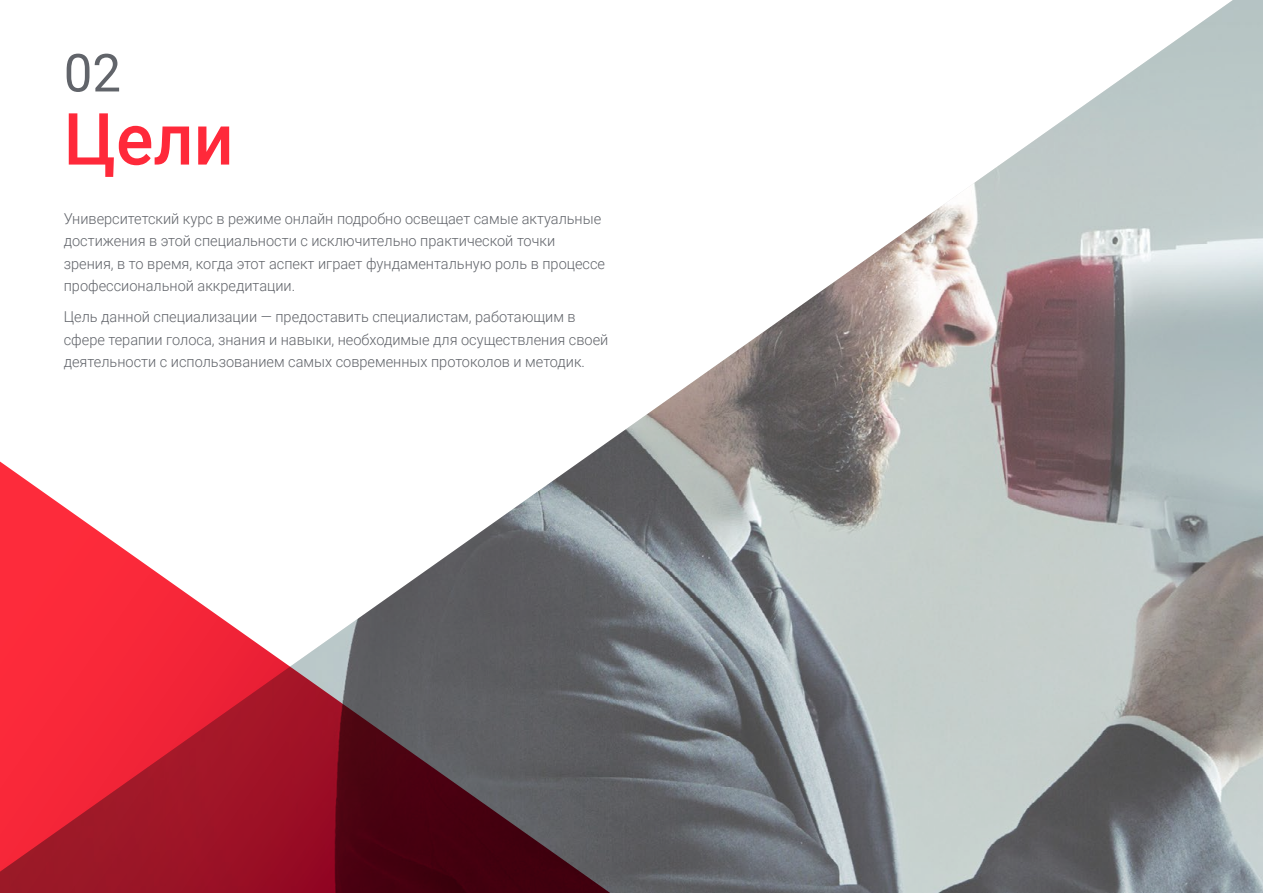
<style>
.page{position:relative;width:1263px;height:893px;background:#fff}
.page>*{position:absolute;margin:0;border:0;box-sizing:border-box;transform-origin:0 0}
.t1{font:500 72px "Roboto";color:#ff293a}
.t2{font:52.5px "Roboto";color:#61646a}
.t3{font:300 15px/22.5px "Roboto";color:#61646a}
</style>
<div class="page">
<img style="left:602px;top:0;width:661px;height:893px">
<svg style="left:0;top:446px;width:640px;height:447px"></svg>
<h2 class="t2" style="left:64px;top:36px;width:59px">02</h2>
<h1 class="t1" style="left:64px;top:89px;width:171px">Цели</h1>
<p class="t3" style="left:64px;top:207px;width:543px">Университетский курс в режиме онлайн подробно освещает самые актуальные достижения в этой специальности с исключительно практической точки зрения, в то время, когда этот аспект играет фундаментальную роль в процессе профессиональной аккредитации.</p>
<p class="t3" style="left:64px;top:305px;width:546px">Цель данной специализации — предоставить специалистам, работающим в сфере терапии голоса, знания и навыки, необходимые для осуществления своей деятельности с использованием самых современных протоколов и методик.</p>
</div>
